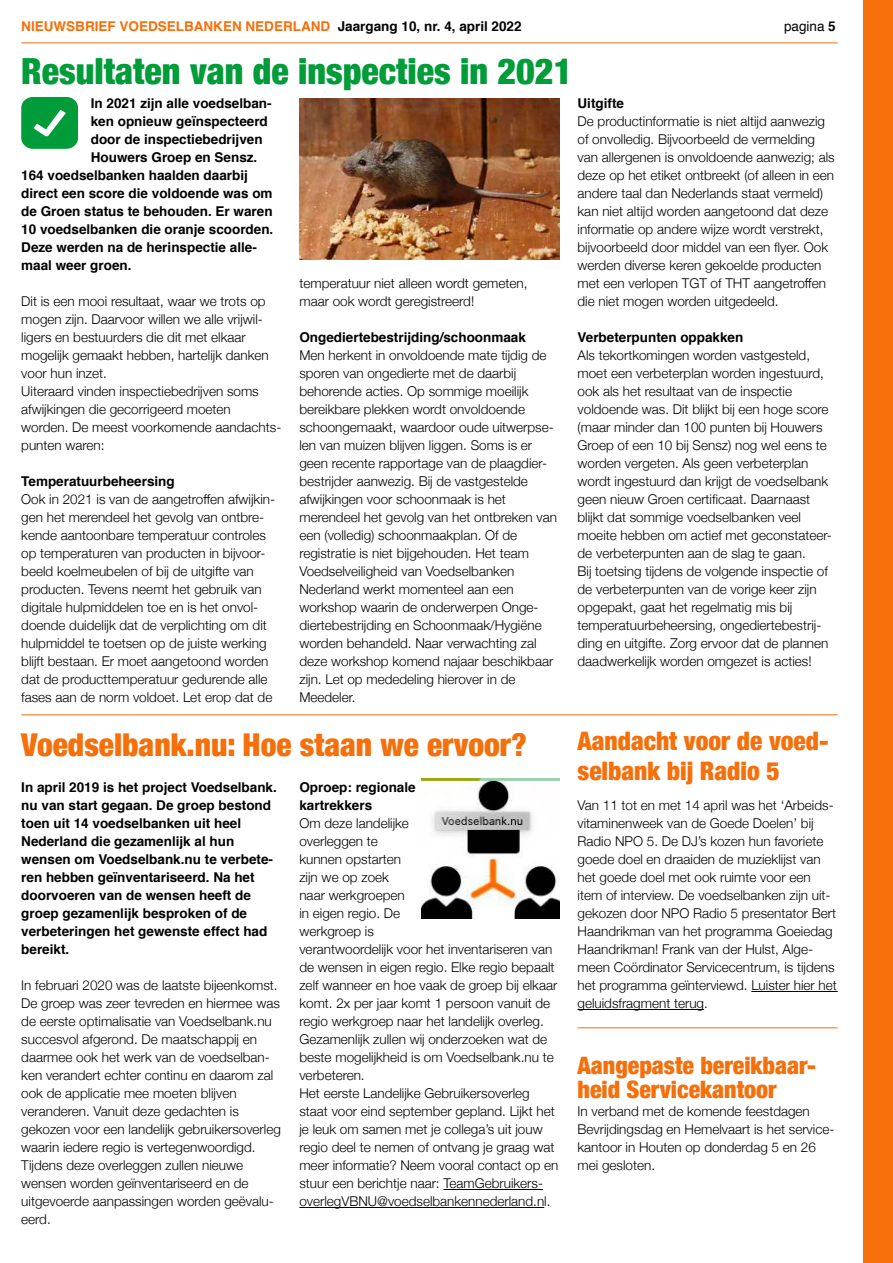
<style>
.page{position:relative;width:893px;height:1263px;background:#fff}
.page>*{position:absolute;margin:0;border:0;box-sizing:border-box;transform-origin:0 0}
.t1{font:900 condensed 36px "Helvetica Neue";color:#009c39}
.t2{font:900 condensed 31.5px "Helvetica Neue";color:#f56f0b}
.t3{font:900 condensed 25.5px/30px "Helvetica Neue";color:#f56f0b}
.t4{font:900 condensed 24px/24px "Helvetica Neue";color:#f56f0b}
.t5{font:300 13.5px/18px "Helvetica Neue";color:#000}
.t6{font:700 13.5px/18px "Helvetica";color:#000}
.t7{font:700 13.5px "Helvetica";color:#f56f0b}
.t8{font:13.5px "Helvetica";color:#000}
.s1{color:#000}
.s2{font-weight:700}
</style>
<div class="page">
<hr style="left:21px;top:43px;width:817px;height:1px;background:#f56f0b">
<div style="left:863px;top:0;width:30px;height:1263px;background:#f56f0b"></div>
<svg style="left:21px;top:96px;width:57px;height:53px;background:#24a955"></svg>
<img style="left:299px;top:98px;width:261px;height:162px">
<hr style="left:21px;top:714px;width:817px;height:1px;background:#f56f0b">
<hr style="left:443px;top:1189px;width:100px;height:1px;background:#000">
<hr style="left:299px;top:1207px;width:245px;height:1px;background:#000">
<img style="left:421px;top:779px;width:139px;height:140px">
<hr style="left:751px;top:991px;width:87px;height:1px;background:#000">
<hr style="left:578px;top:1009px;width:126px;height:1px;background:#000">
<hr style="left:578px;top:1027px;width:260px;height:1px;background:#f56f0b">
<p class="t7" style="left:21px;top:16px;width:502px">NIEUWSBRIEF VOEDSELBANKEN NEDERLAND <span class="s1">Jaargang 10, nr. 4, april 2022</span></p>
<p class="t8" style="left:784px;top:16px;width:53px">pagina <span class="s2">5</span></p>
<h1 class="t1" style="left:21px;top:41px;width:553px">Resultaten van de inspecties in 2021</h1>
<p class="t6" style="left:91px;top:94px;width:182px">In 2021 zijn alle voedselban-</p>
<p class="t6" style="left:91px;top:112px;width:179px">ken opnieuw geïnspecteerd</p>
<p class="t6" style="left:91px;top:130px;width:173px">door de inspectiebedrijven</p>
<p class="t6" style="left:91px;top:148px;width:168px">Houwers Groep en Sensz.</p>
<p class="t6" style="left:21px;top:166px;width:228px">164 voedselbanken haalden daarbij</p>
<p class="t6" style="left:21px;top:184px;width:253px">direct een score die voldoende was om</p>
<p class="t6" style="left:21px;top:202px;width:253px">de Groen status te behouden. Er waren</p>
<p class="t6" style="left:21px;top:220px;width:254px">10 voedselbanken die oranje scoorden.</p>
<p class="t6" style="left:21px;top:238px;width:237px">Deze werden na de herinspectie alle-</p>
<p class="t6" style="left:21px;top:256px;width:112px">maal weer groen.</p>
<p class="t5" style="left:21px;top:291px;width:262px">Dit is een mooi resultaat, waar we trots op mogen zijn. Daarvoor willen we alle vrijwil&shy;ligers en bestuurders die dit met elkaar mogelijk gemaakt hebben, hartelijk danken voor hun inzet.<br>Uiteraard vinden inspectiebedrijven soms afwijkingen die gecorrigeerd moeten worden. De meest voorkomende aandachts&shy;punten waren:</p>
<p class="t6" style="left:21px;top:472px;width:155px">Temperatuurbeheersing</p>
<p class="t5" style="left:21px;top:489px;width:255px">Ook in 2021 is van de aangetroffen afwijkin&shy;gen het merendeel het gevolg van ontbre&shy;kende aantoonbare temperatuur controles op temperaturen van producten in bijvoor&shy;beeld koelmeubelen of bij de uitgifte van producten. Tevens neemt het gebruik van digitale hulpmiddelen toe en is het onvol&shy;doende duidelijk dat de verplichting om dit hulpmiddel te toetsen op de juiste werking blijft bestaan. Er moet aangetoond worden dat de producttemperatuur gedurende alle fases aan de norm voldoet. Let erop dat de</p>
<p class="t6" style="left:578px;top:94px;width:48px">Uitgifte</p>
<p class="t5" style="left:578px;top:111px;width:259px">De productinformatie is niet altijd aanwezig of onvolledig. Bijvoorbeeld de vermelding van allergenen is onvoldoende aanwezig; als deze op het etiket ontbreekt (of alleen in een andere taal dan Nederlands staat vermeld) kan niet altijd worden aangetoond dat deze informatie op andere wijze wordt verstrekt, bijvoorbeeld door middel van een flyer. Ook werden diverse keren gekoelde producten met een verlopen TGT of THT aangetroffen die niet mogen worden uitgedeeld.</p>
<p class="t6" style="left:578px;top:328px;width:167px">Verbeterpunten oppakken</p>
<p class="t5" style="left:578px;top:345px;width:256px">Als tekortkomingen worden vastgesteld, moet een verbeterplan worden ingestuurd, ook als het resultaat van de inspectie voldoende was. Dit blijkt bij een hoge score (maar minder dan 100 punten bij Houwers Groep of een 10 bij Sensz) nog wel eens te worden vergeten. Als geen verbeterplan wordt ingestuurd dan krijgt de voedselbank geen nieuw Groen certificaat. Daarnaast blijkt dat sommige voedselbanken veel moeite hebben om actief met geconstateer&shy;de verbeterpunten aan de slag te gaan.<br>Bij toetsing tijdens de volgende inspectie of de verbeterpunten van de vorige keer zijn opgepakt, gaat het regelmatig mis bij temperatuurbeheersing, ongediertebestrij&shy;ding en uitgifte. Zorg ervoor dat de plannen daadwerkelijk worden omgezet is acties!</p>
<p class="t5" style="left:299px;top:273px;width:230px">temperatuur niet alleen wordt gemeten, maar ook wordt geregistreerd!</p>
<p class="t6" style="left:299px;top:328px;width:228px">Ongediertebestrijding/schoonmaak</p>
<p class="t5" style="left:299px;top:345px;width:259px">Men herkent in onvoldoende mate tijdig de sporen van ongedierte met de daarbij behorende acties. Op sommige moeilijk bereikbare plekken wordt onvoldoende schoongemaakt, waardoor oude uitwerpse&shy;len van muizen blijven liggen. Soms is er geen recente rapportage van de plaagdier&shy;bestrijder aanwezig. Bij de vastgestelde afwijkingen voor schoonmaak is het merendeel het gevolg van het ontbreken van een (volledig) schoonmaakplan. Of de registratie is niet bijgehouden. Het team Voedselveiligheid van Voedselbanken Nederland werkt momenteel aan een workshop waarin de onderwerpen Onge&shy;diertebestrijding en Schoonmaak/Hygiëne worden behandeld. Naar verwachting zal deze workshop komend najaar beschikbaar zijn. Let op mededeling hierover in de Meedeler.</p>
<h2 class="t2" style="left:21px;top:718px;width:507px">Voedselbank.nu: Hoe staan we ervoor?</h2>
<p class="t6" style="left:21px;top:778px;width:257px">In april 2019 is het project Voedselbank. nu van start gegaan. De groep bestond toen uit 14 voedselbanken uit heel Nederland die gezamenlijk al hun wensen om Voedselbank.nu te verbete&shy;ren hebben geïnventariseerd. Na het doorvoeren van de wensen heeft de groep gezamenlijk besproken of de verbeteringen het gewenste effect had bereikt.</p>
<p class="t5" style="left:21px;top:975px;width:261px">In februari 2020 was de laatste bijeenkomst.<br>De groep was zeer tevreden en hiermee was de eerste optimalisatie van Voedselbank.nu succesvol afgerond. De maatschappij en daarmee ook het werk van de voedselban&shy;ken verandert echter continu en daarom zal ook de applicatie mee moeten blijven veranderen. Vanuit deze gedachten is gekozen voor een landelijk gebruikersoverleg waarin iedere regio is vertegenwoordigd.<br>Tijdens deze overleggen zullen nieuwe wensen worden geïnventariseerd en de uitgevoerde aanpassingen worden geëvalu&shy;eerd.</p>
<p class="t6" style="left:299px;top:778px;width:118px">Oproep: regionale kartrekkers</p>
<p class="t5" style="left:299px;top:813px;width:261px">Om deze landelijke<br>overleggen te<br>kunnen opstarten<br>zijn we op zoek<br>naar werkgroepen<br>in eigen regio. De<br>werkgroep is<br>verantwoordelijk voor het inventariseren van de wensen in eigen regio. Elke regio bepaalt zelf wanneer en hoe vaak de groep bij elkaar komt. 2x per jaar komt 1 persoon vanuit de regio werkgroep naar het landelijk overleg.<br>Gezamenlijk zullen wij onderzoeken wat de beste mogelijkheid is om Voedselbank.nu te verbeteren.<br>Het eerste Landelijke Gebruikersoverleg staat voor eind september gepland. Lijkt het je leuk om samen met je collega’s uit jouw regio deel te nemen of ontvang je graag wat meer informatie? Neem vooral contact op en stuur een berichtje naar: TeamGebruikers&shy;overlegVBNU@voedselbankennederland.nl.</p>
<h3 class="t3" style="left:578px;top:724px;width:252px">Aandacht voor de voed&shy;selbank bij Radio 5</h3>
<p class="t5" style="left:578px;top:795px;width:261px">Van 11 tot en met 14 april was het ‘Arbeids&shy;vitaminenweek van de Goede Doelen’ bij Radio NPO 5. De DJ’s kozen hun favoriete goede doel en draaiden de muzieklijst van het goede doel met ook ruimte voor een item of interview. De voedselbanken zijn uit&shy;gekozen door NPO Radio 5 presentator Bert Haandrikman van het programma Goeiedag Haandrikman! Frank van der Hulst, Alge&shy;meen Coördinator Servicecentrum, is tijdens het programma geïnterviewd. Luister hier het geluidsfragment terug.</p>
<h3 class="t4" style="left:578px;top:1052px;width:240px">Aangepaste bereikbaar&shy;heid Servicekantoor</h3>
<p class="t5" style="left:578px;top:1101px;width:258px">In verband met de komende feestdagen Bevrijdingsdag en Hemelvaart is het service&shy;kantoor in Houten op donderdag 5 en 26 mei gesloten.</p>
</div>
